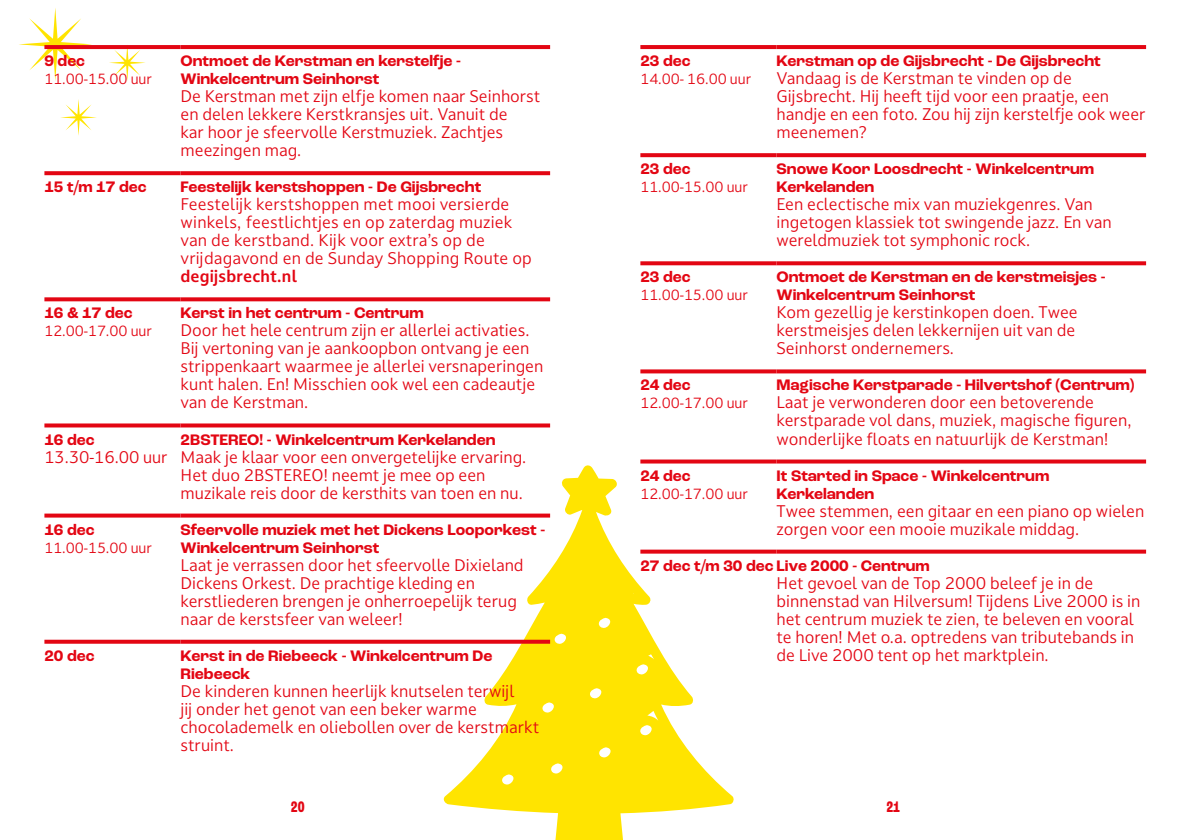
<style>
.page{position:relative;width:1191px;height:840px;background:#fff}
.page>*{position:absolute;margin:0;border:0;box-sizing:border-box;transform-origin:0 0}
.t1{font:16px/18px "Darkmode Darkmode On";color:#e30613}
.t2{font:700 16px/18px "Roc Grotesk";color:#e30613}
.t3{font:700 16px "Darkmode Darkmode On";letter-spacing:.01em;color:#e30613}
.t4{font:700 condensed 16px "Roc Grotesk";color:#e30613}
.t5{font:14px "Darkmode Darkmode On";letter-spacing:-.005em;color:#e30613}
</style>
<div class="page">
<svg style="left:442px;top:465px;width:293px;height:374px"></svg>
<svg style="left:60px;top:99px;width:37px;height:37px"></svg>
<svg style="left:109px;top:49px;width:37px;height:32px"></svg>
<svg style="left:19px;top:8px;width:73px;height:73px"></svg>
<svg style="left:44px;top:45px;width:136px;height:4px"></svg>
<svg style="left:44px;top:171px;width:136px;height:4px"></svg>
<svg style="left:44px;top:297px;width:136px;height:4px"></svg>
<svg style="left:44px;top:423px;width:136px;height:4px"></svg>
<svg style="left:44px;top:513px;width:136px;height:4px"></svg>
<svg style="left:44px;top:639px;width:136px;height:4px"></svg>
<svg style="left:640px;top:45px;width:136px;height:4px"></svg>
<svg style="left:640px;top:153px;width:136px;height:4px"></svg>
<svg style="left:640px;top:261px;width:136px;height:4px"></svg>
<svg style="left:640px;top:369px;width:136px;height:4px"></svg>
<svg style="left:640px;top:459px;width:136px;height:4px"></svg>
<svg style="left:640px;top:549px;width:136px;height:4px"></svg>
<svg style="left:180px;top:45px;width:370px;height:4px"></svg>
<svg style="left:180px;top:171px;width:370px;height:4px"></svg>
<svg style="left:180px;top:297px;width:370px;height:4px"></svg>
<svg style="left:180px;top:423px;width:370px;height:4px"></svg>
<svg style="left:180px;top:513px;width:370px;height:4px"></svg>
<svg style="left:180px;top:639px;width:370px;height:4px"></svg>
<svg style="left:776px;top:45px;width:370px;height:4px"></svg>
<svg style="left:776px;top:153px;width:370px;height:4px"></svg>
<svg style="left:776px;top:261px;width:370px;height:4px"></svg>
<svg style="left:776px;top:369px;width:370px;height:4px"></svg>
<svg style="left:776px;top:459px;width:370px;height:4px"></svg>
<svg style="left:776px;top:549px;width:370px;height:4px"></svg>
<p class="t2" style="left:44px;top:52px;width:42px">9 dec</p>
<p class="t5" style="left:44px;top:69px;width:109px">11.00-15.00 uur</p>
<p class="t2" style="left:44px;top:178px;width:104px">15 t/m 17 dec</p>
<p class="t2" style="left:44px;top:304px;width:90px">16 &amp; 17 dec</p>
<p class="t5" style="left:44px;top:321px;width:109px">12.00-17.00 uur</p>
<p class="t2" style="left:44px;top:430px;width:52px">16 dec</p>
<p class="t1" style="left:44px;top:447px;width:125px">13.30-16.00 uur</p>
<p class="t2" style="left:44px;top:520px;width:52px">16 dec</p>
<p class="t5" style="left:44px;top:537px;width:109px">11.00-15.00 uur</p>
<p class="t2" style="left:44px;top:646px;width:52px">20 dec</p>
<p class="t2" style="left:180px;top:52px;width:282px">Ontmoet de Kerstman en kerstelfje -<br>Winkelcentrum Seinhorst</p>
<p class="t1" style="left:180px;top:87px;width:361px">De Kerstman met zijn elfje komen naar Seinhorst en delen lekkere Kerstkransjes uit. Vanuit de<br>kar hoor je sfeervolle Kerstmuziek. Zachtjes meezingen mag.</p>
<p class="t2" style="left:180px;top:178px;width:302px">Feestelijk kerstshoppen - De Gijsbrecht</p>
<p class="t1" style="left:180px;top:195px;width:353px">Feestelijk kerstshoppen met mooi versierde winkels, feestlichtjes en op zaterdag muziek van de kerstband. Kijk voor extra’s op de vrijdagavond en de Sunday Shopping Route op</p>
<p class="t3" style="left:180px;top:265px;width:118px">degijsbrecht.nl</p>
<p class="t2" style="left:180px;top:304px;width:245px">Kerst in het centrum - Centrum</p>
<p class="t1" style="left:180px;top:321px;width:364px">Door het hele centrum zijn er allerlei activaties.<br>Bij vertoning van je aankoopbon ontvang je een strippenkaart waarmee je allerlei versnaperingen kunt halen. En! Misschien ook wel een cadeautje van de Kerstman.</p>
<p class="t2" style="left:180px;top:430px;width:316px">2BSTEREO! - Winkelcentrum Kerkelanden</p>
<p class="t1" style="left:180px;top:447px;width:347px">Maak je klaar voor een onvergetelijke ervaring.<br>Het duo 2BSTEREO! neemt je mee op een muzikale reis door de kersthits van toen en nu.</p>
<p class="t2" style="left:180px;top:520px;width:366px">Sfeervolle muziek met het Dickens Looporkest -<br>Winkelcentrum Seinhorst</p>
<p class="t1" style="left:180px;top:555px;width:345px">Laat je verrassen door het sfeervolle Dixieland Dickens Orkest. De prachtige kleding en kerstliederen brengen je onherroepelijk terug naar de kerstsfeer van weleer!</p>
<p class="t2" style="left:180px;top:646px;width:313px">Kerst in de Riebeeck - Winkelcentrum De<br>Riebeeck</p>
<p class="t1" style="left:180px;top:681px;width:360px">De kinderen kunnen heerlijk knutselen terwijl<br>jij onder het genot van een beker warme chocolademelk en oliebollen over de kerstmarkt struint.</p>
<p class="t2" style="left:640px;top:52px;width:52px">23 dec</p>
<p class="t5" style="left:640px;top:69px;width:112px">14.00- 16.00 uur</p>
<p class="t2" style="left:776px;top:52px;width:326px">Kerstman op de Gijsbrecht - De Gijsbrecht</p>
<p class="t1" style="left:776px;top:69px;width:370px">Vandaag is de Kerstman te vinden op de Gijsbrecht. Hij heeft tijd voor een praatje, een handje en een foto. Zou hij zijn kerstelfje ook weer meenemen?</p>
<p class="t2" style="left:776px;top:160px;width:319px">Snowe Koor Loosdrecht - Winkelcentrum<br>Kerkelanden</p>
<p class="t1" style="left:776px;top:195px;width:337px">Een eclectische mix van muziekgenres. Van ingetogen klassiek tot swingende jazz. En van wereldmuziek tot symphonic rock.</p>
<p class="t2" style="left:776px;top:268px;width:331px">Ontmoet de Kerstman en de kerstmeisjes -<br>Winkelcentrum Seinhorst</p>
<p class="t1" style="left:776px;top:303px;width:303px">Kom gezellig je kerstinkopen doen. Twee kerstmeisjes delen lekkernijen uit van de<br>Seinhorst ondernemers.</p>
<p class="t2" style="left:776px;top:376px;width:359px">Magische Kerstparade - Hilvertshof (Centrum)</p>
<p class="t1" style="left:776px;top:393px;width:357px">Laat je verwonderen door een betoverende kerstparade vol dans, muziek, magische figuren, wonderlijke floats en natuurlijk de Kerstman!</p>
<p class="t2" style="left:776px;top:466px;width:274px">It Started in Space - Winkelcentrum<br>Kerkelanden</p>
<p class="t1" style="left:776px;top:501px;width:369px">Twee stemmen, een gitaar en een piano op wielen zorgen voor een mooie muzikale middag.</p>
<p class="t1" style="left:776px;top:573px;width:365px">Het gevoel van de Top 2000 beleef je in de binnenstad van Hilversum! Tijdens Live 2000 is in het centrum muziek te zien, te beleven en vooral te horen! Met o.a. optredens van tributebands in de Live 2000 tent op het marktplein.</p>
<p class="t2" style="left:640px;top:160px;width:52px">23 dec</p>
<p class="t5" style="left:640px;top:177px;width:109px">11.00-15.00 uur</p>
<p class="t2" style="left:640px;top:268px;width:52px">23 dec</p>
<p class="t5" style="left:640px;top:285px;width:109px">11.00-15.00 uur</p>
<p class="t2" style="left:640px;top:376px;width:52px">24 dec</p>
<p class="t5" style="left:640px;top:393px;width:109px">12.00-17.00 uur</p>
<p class="t2" style="left:640px;top:466px;width:52px">24 dec</p>
<p class="t5" style="left:640px;top:483px;width:109px">12.00-17.00 uur</p>
<p class="t2" style="left:640px;top:556px;width:291px">27 dec t/m 30 dec Live 2000 - Centrum</p>
<p class="t4" style="left:291px;top:796px;width:15px">20</p>
<p class="t4" style="left:886px;top:796px;width:15px">21</p>
</div>
